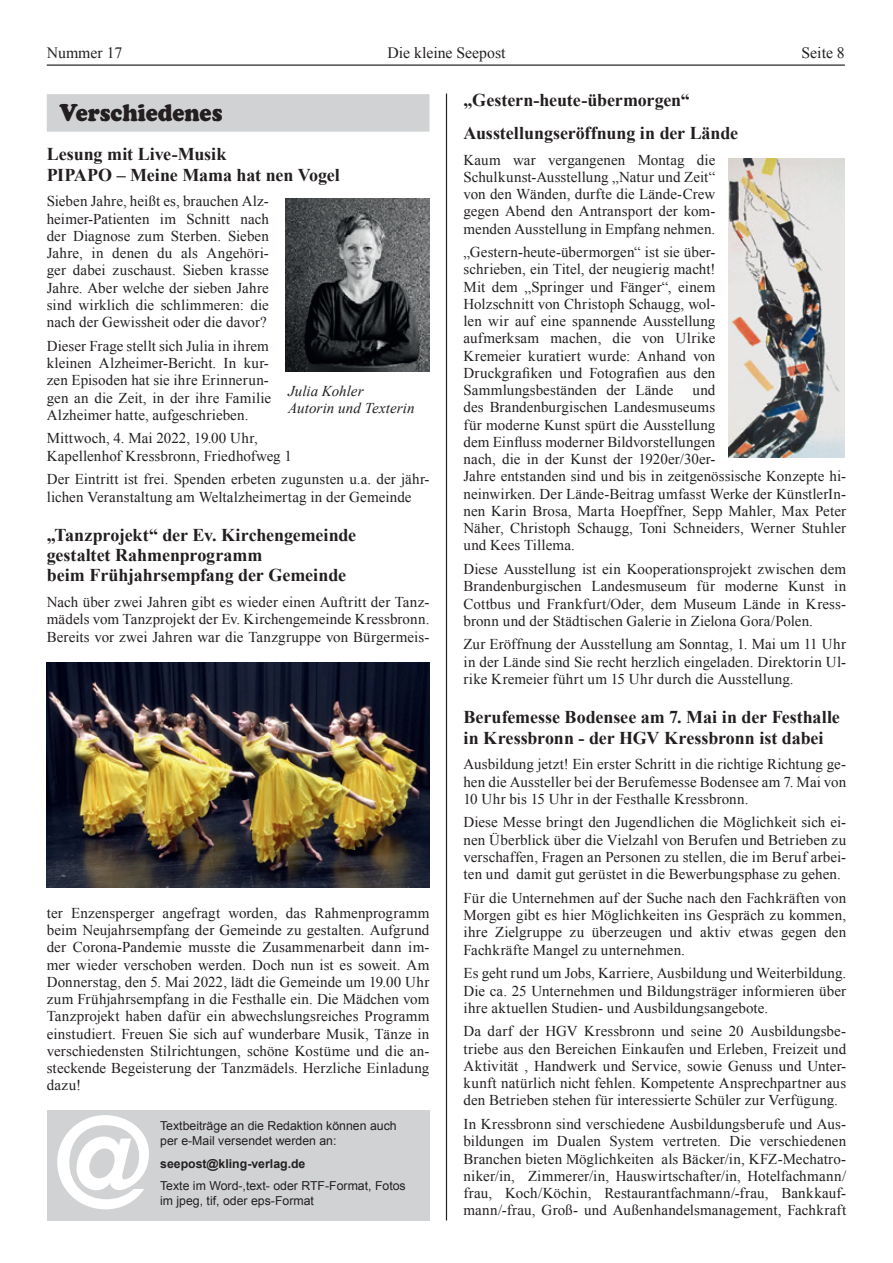
<style>
.page{position:relative;width:893px;height:1263px;background:#fff}
.page>*{position:absolute;margin:0;border:0;box-sizing:border-box;transform-origin:0 0}
.t1{font:700 126px "Helvetica Neue LT Std";color:#fff}
.t2{font:24px "Cooper Black Std";letter-spacing:-.005em;color:#231f20;scale:.9 1}
.t3{font:700 18px/20.2px "Times New Roman";letter-spacing:-.005em;color:#231f20}
.t4{font:15.75px "Times New Roman";color:#231f20}
.t5{font:15px/17.2px "Times New Roman";letter-spacing:.01em;color:#231f20;text-align:justify}
.t6{font:italic 15px/17.2px "Times New Roman";letter-spacing:.005em;color:#231f20}
.t7{font:12.3px/15px "Arial";color:#231f20}
.t8{font:700 12.3px "Arial";color:#231f20}
</style>
<div class="page">
<hr style="left:47px;top:64px;width:798px;height:2px;background:#231f20">
<hr style="left:446px;top:94px;width:1px;height:1126px;background:#231f20">
<div style="left:47px;top:94px;width:382px;height:38px;background:#d1d2d4"></div>
<img style="left:286px;top:199px;width:143px;height:172px">
<img style="left:46px;top:662px;width:383px;height:226px">
<img style="left:728px;top:159px;width:117px;height:298px">
<div style="left:47px;top:1110px;width:382px;height:110px;background:#d1d2d4"></div>
<p class="t4" style="left:47px;top:42px;width:77px">Nummer 17</p>
<p class="t4" style="left:387px;top:42px;width:120px">Die kleine Seepost</p>
<p class="t4" style="left:801px;top:42px;width:45px">Seite 8</p>
<p class="t3" style="left:463px;top:83px;width:276px;line-height:33px">„Gestern-heute-übermorgen“<br>Ausstellungseröffnung in der Lände</p>
<p class="t5" style="left:463px;top:151px;width:253px">Kaum war vergangenen Montag die Schulkunst-Ausstellung „Natur und Zeit“ von den Wänden, durfte die Lände-Crew gegen Abend den Antransport der kom&shy;menden Ausstellung in Empfang nehmen.</p>
<p class="t5" style="left:463px;top:243px;width:253px">„Gestern-heute-übermorgen“ ist sie über&shy;schrieben, ein Titel, der neugierig macht!<br>Mit dem „Springer und Fänger“, einem Holzschnitt von Christoph Schaugg, wol&shy;len wir auf eine spannende Ausstellung aufmerksam machen, die von Ulrike Kremeier kuratiert wurde: Anhand von Druckgrafiken und Fotografien aus den Sammlungsbeständen der Lände</p>
<h2 class="t2" style="left:60px;top:98px;width:183px">Verschiedenes</h2>
<p class="t3" style="left:47px;top:144px;width:295px">Lesung mit Live-Musik<br>PIPAPO – Meine Mama hat nen Vogel</p>
<p class="t5" style="left:47px;top:193px;width:224px">Sieben Jahre, heißt es, brauchen Alz&shy;heimer-Patienten im Schnitt nach der Diagnose zum Sterben. Sieben Jahre, in denen du als Angehöri&shy;ger dabei zuschaust. Sieben krasse Jahre. Aber welche der sieben Jahre sind wirklich die schlimmeren: die nach der Gewissheit oder die davor?</p>
<p class="t5" style="left:47px;top:337px;width:226px;text-align:left">Dieser Frage stellt sich Julia in ihrem kleinen Alzheimer-Bericht. In kur&shy;zen Episoden hat sie ihre Erinnerun&shy;gen an die Zeit, in der ihre Familie Alzheimer hatte, aufgeschrieben.</p>
<p class="t5" style="left:47px;top:430px;width:247px">Mittwoch, 4. Mai 2022, 19.00 Uhr,<br>Kapellenhof Kressbronn, Friedhofweg 1</p>
<p class="t5" style="left:47px;top:470px;width:384px">Der Eintritt ist frei. Spenden erbeten zugunsten u.a. der jähr&shy;lichen Veranstaltung am Weltalzheimertag in der Gemeinde</p>
<p class="t3" style="left:47px;top:524px;width:311px">„Tanzprojekt“ der Ev. Kirchengemeinde gestaltet Rahmenprogramm<br>beim Frühjahrsempfang der Gemeinde</p>
<p class="t5" style="left:47px;top:593px;width:384px">Nach über zwei Jahren gibt es wieder einen Auftritt der Tanz&shy;mädels vom Tanzprojekt der Ev. Kirchengemeinde Kressbronn.<br>Bereits vor zwei Jahren war die Tanzgruppe von Bürgermeis-</p>
<p class="t5" style="left:463px;top:381px;width:384px;text-align:left;text-indent:229px">und<br>des Brandenburgischen Landesmuseums<br>für moderne Kunst spürt die Ausstellung<br>dem Einfluss moderner Bildvorstellungen<br>nach, die in der Kunst der 1920er/30er-<br>Jahre entstanden sind und bis in zeitgenössische Konzepte hi&shy;neinwirken. Der Lände-Beitrag umfasst Werke der KünstlerIn&shy;nen Karin Brosa, Marta Hoepffner, Sepp Mahler, Max Peter Näher, Christoph Schaugg, Toni Schneiders, Werner Stuhler und Kees Tillema.</p>
<p class="t5" style="left:463px;top:560px;width:384px">Diese Ausstellung ist ein Kooperationsprojekt zwischen dem Brandenburgischen Landesmuseum für moderne Kunst in Cottbus und Frankfurt/Oder, dem Museum Lände in Kress&shy;bronn und der Städtischen Galerie in Zielona Gora/Polen.</p>
<p class="t5" style="left:463px;top:635px;width:384px">Zur Eröffnung der Ausstellung am Sonntag, 1. Mai um 11 Uhr in der Lände sind Sie recht herzlich eingeladen. Direktorin Ul&shy;rike Kremeier führt um 15 Uhr durch die Ausstellung.</p>
<p class="t3" style="left:463px;top:707px;width:378px">Berufemesse Bodensee am 7. Mai in der Festhalle in Kressbronn - der HGV Kressbronn ist dabei</p>
<p class="t5" style="left:463px;top:755px;width:384px">Ausbildung jetzt! Ein erster Schritt in die richtige Richtung ge&shy;hen die Aussteller bei der Berufemesse Bodensee am 7. Mai von 10 Uhr bis 15 Uhr in der Festhalle Kressbronn.</p>
<p class="t5" style="left:463px;top:814px;width:384px">Diese Messe bringt den Jugendlichen die Möglichkeit sich ei&shy;nen Überblick über die Vielzahl von Berufen und Betrieben zu verschaffen, Fragen an Personen zu stellen, die im Beruf arbei&shy;ten und damit gut gerüstet in die Bewerbungsphase zu gehen.</p>
<p class="t5" style="left:463px;top:889px;width:384px">Für die Unternehmen auf der Suche nach den Fachkräften von Morgen gibt es hier Möglichkeiten ins Gespräch zu kommen, ihre Zielgruppe zu überzeugen und aktiv etwas gegen den Fachkräfte Mangel zu unternehmen.</p>
<p class="t5" style="left:463px;top:964px;width:384px">Es geht rund um Jobs, Karriere, Ausbildung und Weiterbildung.<br>Die ca. 25 Unternehmen und Bildungsträger informieren über ihre aktuellen Studien- und Ausbildungsangebote.</p>
<p class="t5" style="left:463px;top:1022px;width:384px">Da darf der HGV Kressbronn und seine 20 Ausbildungsbe&shy;triebe aus den Bereichen Einkaufen und Erleben, Freizeit und Aktivität , Handwerk und Service, sowie Genuss und Unter&shy;kunft natürlich nicht fehlen. Kompetente Ansprechpartner aus den Betrieben stehen für interessierte Schüler zur Verfügung.</p>
<p class="t5" style="left:463px;top:1115px;width:384px">In Kressbronn sind verschiedene Ausbildungsberufe und Aus&shy;bildungen im Dualen System vertreten. Die verschiedenen Branchen bieten Möglichkeiten als Bäcker/in, KFZ-Mechatro&shy;niker/in, Zimmerer/in, Hauswirtschafter/in, Hotelfachmann/ frau, Koch/Köchin, Restaurantfachmann/-frau, Bankkauf&shy;mann/-frau, Groß- und Außenhandelsmanagement, Fachkraft</p>
<p class="t6" style="left:288px;top:381px;width:128px">Julia Kohler<br>Autorin und Texterin</p>
<p class="t5" style="left:47px;top:904px;width:384px">ter Enzensperger angefragt worden, das Rahmenprogramm beim Neujahrsempfang der Gemeinde zu gestalten. Aufgrund der Corona-Pandemie musste die Zusammenarbeit dann im&shy;mer wieder verschoben werden. Doch nun ist es soweit. Am Donnerstag, den 5. Mai 2022, lädt die Gemeinde um 19.00 Uhr zum Frühjahrsempfang in die Festhalle ein. Die Mädchen vom Tanzprojekt haben dafür ein abwechslungsreiches Programm einstudiert. Freuen Sie sich auf wunderbare Musik, Tänze in verschiedensten Stilrichtungen, schöne Kostüme und die an&shy;steckende Begeisterung der Tanzmädels. Herzliche Einladung dazu!</p>
<h1 class="t1" style="left:53px;top:1084px;width:102px">@</h1>
<p class="t7" style="left:160px;top:1118px;width:238px">Textbeiträge an die Redaktion können auch per e-Mail versendet werden an:</p>
<p class="t8" style="left:160px;top:1155px;width:147px">seepost@kling-verlag.de</p>
<p class="t7" style="left:160px;top:1178px;width:247px">Texte im Word-,text- oder RTF-Format, Fotos</p>
<p class="t7" style="left:160px;top:1193px;width:155px">im jpeg, tif, oder eps-Format</p>
</div>
